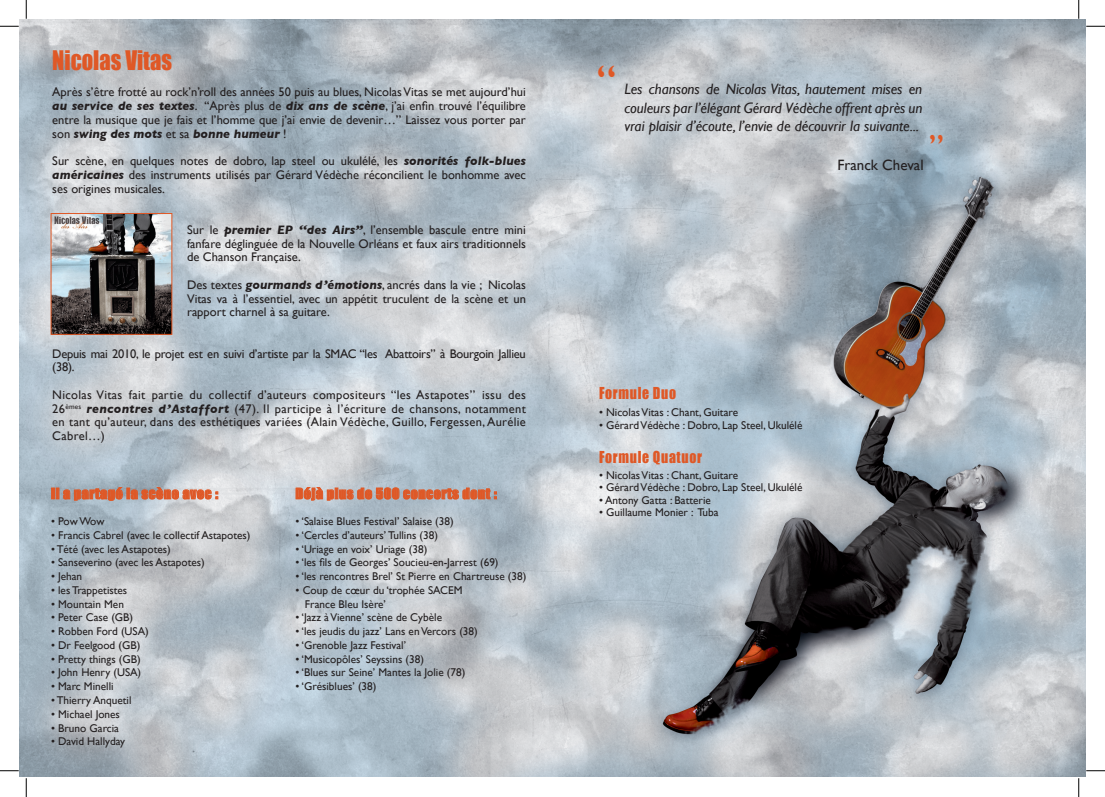
<style>
.page{position:relative;width:1105px;height:797px;background:#fff}
.page>*{position:absolute;margin:0;border:0;box-sizing:border-box;transform-origin:0 0}
.t1{font:46.25px "Gill Sans";color:#df5826}
.t2{font:35px "Gill Sans";color:#df5826}
.t3{font:24.75px "Impact";color:#df5826;scale:.91 1}
.t4{font:15.12px "Impact";letter-spacing:.05em;color:#df5826;scale:.91 1}
.t5{font:italic 15px/18.8px "Gill Sans";color:#231f20;text-align:justify}
.t6{font:15px "Gill Sans";color:#231f20}
.t7{font:13.75px "Impact";letter-spacing:.05em;color:#df5826}
.t8{font:12.5px/13.8px "Gill Sans";color:#231f20;text-align:justify}
.t9{font:12.5px/13.8px "Gill Sans";letter-spacing:-.02em;color:#231f20}
.t10{font:11.25px "Gill Sans";color:#231f20}
.s1{font-weight:700;font-style:italic}
</style>
<div class="page">
<img style="left:19px;top:19px;width:1067px;height:758px">
<img style="left:53px;top:215px;width:117px;height:118px">
<div style="left:51px;top:213px;width:121px;height:122px;border:1px solid #df5826"></div>
<div style="left:51px;top:488px;width:4px;height:11px;border:1px solid #df5826"></div>
<svg style="left:56px;top:487px;width:162px;height:14px;background:#c3998d"></svg>
<svg style="left:296px;top:487px;width:201px;height:13px;background:#c49688"></svg>
<svg style="left:0;top:25px;width:19px;height:2px"></svg>
<svg style="left:1086px;top:25px;width:19px;height:2px"></svg>
<svg style="left:0;top:770px;width:19px;height:1px"></svg>
<svg style="left:1086px;top:770px;width:19px;height:1px"></svg>
<svg style="left:25px;top:0;width:2px;height:19px"></svg>
<svg style="left:25px;top:778px;width:2px;height:19px"></svg>
<svg style="left:1078px;top:0;width:1px;height:19px"></svg>
<svg style="left:1078px;top:778px;width:1px;height:19px"></svg>
<p class="t3" style="left:52px;top:41px;width:133px">Nicolas Vitas</p>
<p class="t8" style="left:52px;top:85px;width:475px">Après s’être frotté au rock’n’roll des années 50 puis au blues, Nicolas Vitas se met aujourd’hui <span class="s1">au service de ses textes</span>. ‘‘Après plus de <span class="s1">dix ans de scène</span>, j’ai enfin trouvé l’équilibre entre la musique que je fais et l’homme que j’ai envie de devenir…’’ Laissez vous porter par son <span class="s1">swing des mots</span> et sa <span class="s1">bonne humeur</span> !</p>
<p class="t8" style="left:52px;top:154px;width:475px">Sur scène, en quelques notes de dobro, lap steel ou ukulélé, les <span class="s1">sonorités folk-blues américaines</span> des instruments utilisés par Gérard Védèche réconcilient le bonhomme avec ses origines musicales.</p>
<p class="t8" style="left:187px;top:223px;width:340px">Sur le <span class="s1">premier EP ‘‘des Airs’’</span>, l’ensemble bascule entre mini fanfare déglinguée de la Nouvelle Orléans et faux airs traditionnels de Chanson Française.</p>
<p class="t8" style="left:187px;top:278px;width:340px">Des textes <span class="s1">gourmands d’émotions</span>, ancrés dans la vie ; Nicolas Vitas va à l’essentiel, avec un appétit truculent de la scène et un rapport charnel à sa guitare.</p>
<p class="t9" style="left:52px;top:346px;width:475px">Depuis mai 2010, le projet est en suivi d’artiste par la SMAC ‘‘les Abattoirs’’ à Bourgoin Jallieu (38).</p>
<p class="t8" style="left:52px;top:388px;width:475px">Nicolas Vitas fait partie du collectif d’auteurs compositeurs ‘‘les Astapotes’’ issu des 26<sup>èmes</sup> <span class="s1">rencontres d’Astaffort</span> (47). Il participe à l’écriture de chansons, notamment en tant qu’auteur, dans des esthétiques variées (Alain Védèche, Guillo, Fergessen, Aurélie Cabrel…)</p>
<p class="t4" style="left:599px;top:381px;width:86px">Formule Duo</p>
<p class="t1" style="left:597px;top:55px;width:21px">“</p>
<p class="t5" style="left:625px;top:79px;width:299px">Les chansons de Nicolas Vitas, hautement mises en couleurs par l’élégant Gérard Védèche offrent après un vrai plaisir d’écoute, l’envie de découvrir la suivante...</p>
<p class="t6" style="left:837px;top:156px;width:88px">Franck Cheval</p>
<p class="t2" style="left:944px;top:151px;width:16px;rotate:-180deg">“</p>
<p class="t10" style="left:599px;top:406px;width:141px">• Nicolas Vitas : Chant, Guitare</p>
<p class="t10" style="left:599px;top:418px;width:205px">• Gérard Védèche : Dobro, Lap Steel, Ukulélé</p>
<p class="t4" style="left:599px;top:445px;width:115px">Formule Quatuor</p>
<p class="t10" style="left:599px;top:468px;width:141px">• Nicolas Vitas : Chant, Guitare</p>
<p class="t10" style="left:599px;top:481px;width:205px">• Gérard Védèche : Dobro, Lap Steel, Ukulélé</p>
<p class="t10" style="left:599px;top:493px;width:113px">• Antony Gatta : Batterie</p>
<p class="t10" style="left:599px;top:506px;width:121px">• Guillaume Monier : Tuba</p>
<p class="t7" style="left:51px;top:483px;width:169px">Il a partagé la scène avec :</p>
<p class="t10" style="left:51px;top:514px;width:55px">• Pow Wow</p>
<p class="t10" style="left:51px;top:528px;width:201px">• Francis Cabrel (avec le collectif Astapotes)</p>
<p class="t10" style="left:51px;top:542px;width:121px">• Tété (avec les Astapotes)</p>
<p class="t10" style="left:51px;top:556px;width:155px">• Sanseverino (avec les Astapotes)</p>
<p class="t10" style="left:51px;top:569px;width:33px">• Jehan</p>
<p class="t10" style="left:51px;top:583px;width:78px">• les Trappetistes</p>
<p class="t10" style="left:51px;top:597px;width:74px">• Mountain Men</p>
<p class="t10" style="left:51px;top:611px;width:84px">• Peter Case (GB)</p>
<p class="t10" style="left:51px;top:624px;width:99px">• Robben Ford (USA)</p>
<p class="t10" style="left:51px;top:638px;width:91px">• Dr Feelgood (GB)</p>
<p class="t10" style="left:51px;top:652px;width:91px">• Pretty things (GB)</p>
<p class="t10" style="left:51px;top:666px;width:92px">• John Henry (USA)</p>
<p class="t10" style="left:51px;top:679px;width:64px">• Marc Minelli</p>
<p class="t10" style="left:51px;top:693px;width:82px">• Thierry Anquetil</p>
<p class="t10" style="left:51px;top:707px;width:70px">• Michael Jones</p>
<p class="t10" style="left:51px;top:721px;width:69px">• Bruno Garcia</p>
<p class="t10" style="left:51px;top:734px;width:75px">• David Hallyday</p>
<p class="t7" style="left:296px;top:483px;width:203px">Déjà plus de 500 concerts dont :</p>
<p class="t10" style="left:296px;top:514px;width:160px">• ‘Salaise Blues Festival’ Salaise (38)</p>
<p class="t10" style="left:296px;top:528px;width:144px">• ‘Cercles d’auteurs’ Tullins (38)</p>
<p class="t10" style="left:296px;top:542px;width:133px">• ‘Uriage en voix’ Uriage (38)</p>
<p class="t10" style="left:296px;top:556px;width:205px">• ‘les fils de Georges’ Soucieu-en-Jarrest (69)</p>
<p class="t10" style="left:296px;top:569px;width:232px">• ‘les rencontres Brel’ St Pierre en Chartreuse (38)</p>
<p class="t10" style="left:296px;top:583px;width:169px">• Coup de cœur du ‘trophée SACEM</p>
<p class="t10" style="left:305px;top:597px;width:83px">France Bleu Isère’</p>
<p class="t10" style="left:296px;top:611px;width:148px">• ‘Jazz à Vienne’ scène de Cybèle</p>
<p class="t10" style="left:296px;top:624px;width:184px">• ‘les jeudis du jazz’ Lans en Vercors (38)</p>
<p class="t10" style="left:296px;top:638px;width:112px">• ‘Grenoble Jazz Festival’</p>
<p class="t10" style="left:296px;top:652px;width:130px">• ‘Musicopôles’ Seyssins (38)</p>
<p class="t10" style="left:296px;top:666px;width:171px">• ‘Blues sur Seine’ Mantes la Jolie (78)</p>
<p class="t10" style="left:296px;top:679px;width:82px">• ‘Grésiblues’ (38)</p>
</div>
